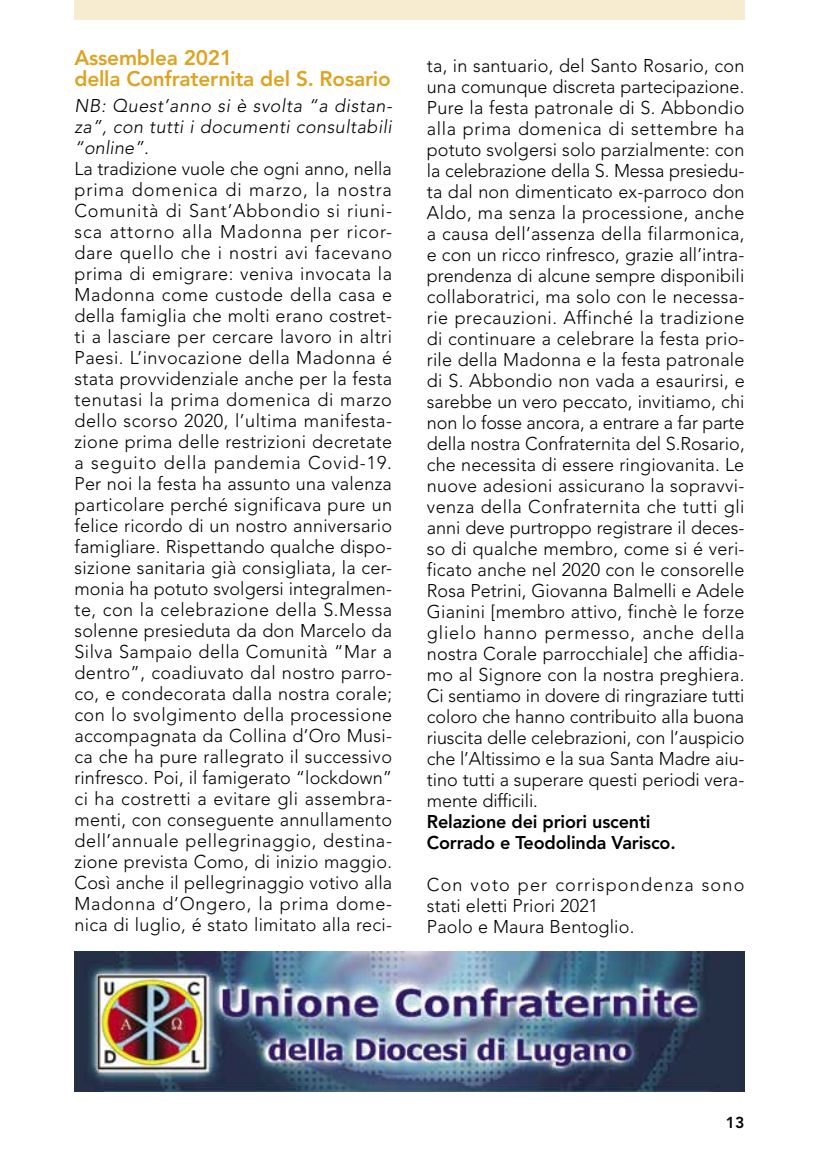
<style>
.page{position:relative;width:819px;height:1166px;background:#fff}
.page>*{position:absolute;margin:0;border:0;box-sizing:border-box;transform-origin:0 0}
.t1{font:800 21px/21px "Avenir";letter-spacing:-.01em;color:#dda421}
.t2{font:300 18.38px/21px "Avenir";letter-spacing:.01em;color:#000;text-align:justify}
.t3{font:italic 300 18.38px/21px "Avenir";letter-spacing:.025em;color:#000;text-align:justify}
.t4{font:800 18.38px/21px "Avenir";letter-spacing:-.01em;color:#000}
.t5{font:800 15.75px "Avenir";color:#000}
</style>
<div class="page">
<div style="left:74px;top:0;width:670px;height:20px;background:#f8ecd0"></div>
<img style="left:74px;top:952px;width:670px;height:139px">
<p class="t1" style="left:74px;top:47px;width:318px">Assemblea 2021<br>della Confraternita del S. Rosario</p>
<p class="t3" style="left:74px;top:95px;width:319px">NB: Quest’anno si è svolta “a distan&shy;za”, con tutti i documenti consultabili “online”.</p>
<p class="t2" style="left:74px;top:158px;width:319px">La tradizione vuole che ogni anno, nella prima domenica di marzo, la nostra Comunità di Sant’Abbondio si riuni&shy;sca attorno alla Madonna per ricor&shy;dare quello che i nostri avi facevano prima di emigrare: veniva invocata la Madonna come custode della casa e della famiglia che molti erano costret&shy;ti a lasciare per cercare lavoro in altri Paesi. L’invocazione della Madonna é stata provvidenziale anche per la festa tenutasi la prima domenica di marzo dello scorso 2020, l’ultima manifesta&shy;zione prima delle restrizioni decretate a seguito della pandemia Covid-19.<br>Per noi la festa ha assunto una valenza particolare perché significava pure un felice ricordo di un nostro anniversario famigliare. Rispettando qualche dispo&shy;sizione sanitaria già consigliata, la cer&shy;monia ha potuto svolgersi integralmen&shy;te, con la celebrazione della S.Messa solenne presieduta da don Marcelo da Silva Sampaio della Comunità “Mar a dentro”, coadiuvato dal nostro parro&shy;co, e condecorata dalla nostra corale; con lo svolgimento della processione accompagnata da Collina d’Oro Musi&shy;ca che ha pure rallegrato il successivo rinfresco. Poi, il famigerato “lockdown” ci ha costretti a evitare gli assembra&shy;menti, con conseguente annullamento dell’annuale pellegrinaggio, destina&shy;zione prevista Como, di inizio maggio.<br>Così anche il pellegrinaggio votivo alla Madonna d’Ongero, la prima dome&shy;nica di luglio, é stato limitato alla reci-</p>
<p class="t2" style="left:427px;top:55px;width:319px">ta, in santuario, del Santo Rosario, con una comunque discreta partecipazione.<br>Pure la festa patronale di S. Abbondio alla prima domenica di settembre ha potuto svolgersi solo parzialmente: con la celebrazione della S. Messa presiedu&shy;ta dal non dimenticato ex-parroco don Aldo, ma senza la processione, anche a causa dell’assenza della filarmonica, e con un ricco rinfresco, grazie all’intra&shy;prendenza di alcune sempre disponibili collaboratrici, ma solo con le necessa&shy;rie precauzioni. Affinché la tradizione di continuare a celebrare la festa prio&shy;rile della Madonna e la festa patronale di S. Abbondio non vada a esaurirsi, e sarebbe un vero peccato, invitiamo, chi non lo fosse ancora, a entrare a far parte della nostra Confraternita del S.Rosario, che necessita di essere ringiovanita. Le nuove adesioni assicurano la sopravvi&shy;venza della Confraternita che tutti gli anni deve purtroppo registrare il deces&shy;so di qualche membro, come si é veri&shy;ficato anche nel 2020 con le consorelle Rosa Petrini, Giovanna Balmelli e Adele Gianini [membro attivo, finchè le forze glielo hanno permesso, anche della nostra Corale parrocchiale] che affidia&shy;mo al Signore con la nostra preghiera.<br>Ci sentiamo in dovere di ringraziare tutti coloro che hanno contribuito alla buona riuscita delle celebrazioni, con l’auspicio che l’Altissimo e la sua Santa Madre aiu&shy;tino tutti a superare questi periodi vera&shy;mente difficili.</p>
<p class="t4" style="left:427px;top:811px;width:250px">Relazione dei priori uscenti<br>Corrado e Teodolinda Varisco.</p>
<p class="t2" style="left:427px;top:874px;width:319px;text-align:left">Con voto per corrispondenza sono stati eletti Priori 2021<br>Paolo e Maura Bentoglio.</p>
<p class="t5" style="left:725px;top:1113px;width:20px">13</p>
</div>
